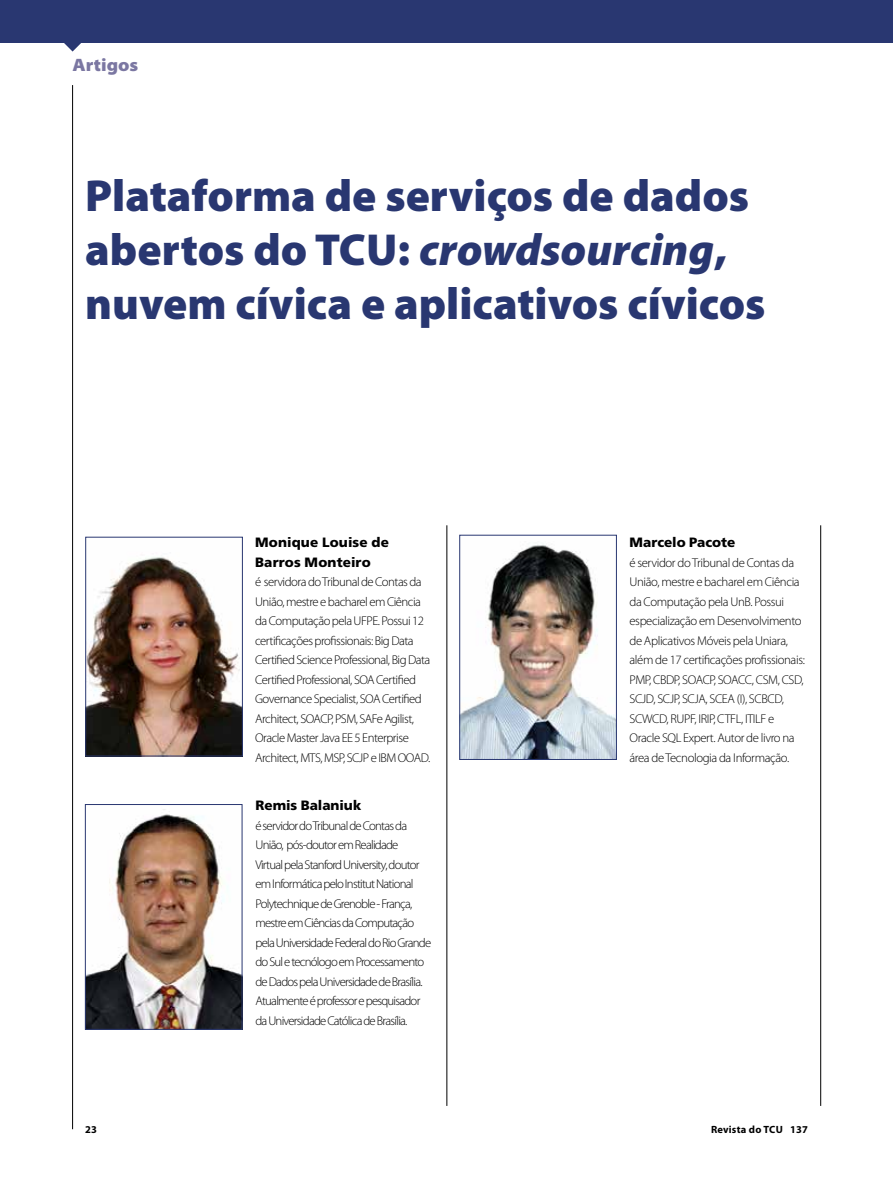
<style>
.page{position:relative;width:893px;height:1191px;background:#fff}
.page>*{position:absolute;margin:0;border:0;box-sizing:border-box;transform-origin:0 0}
.t1{font:900 45px/54px "Myriad Pro";color:#293771}
.t2{font:900 semi-expanded 18px "Myriad Pro";color:#7b77a2}
.t3{font:900 13.5px/19.5px "Frutiger LT Std";letter-spacing:.005em;color:#000}
.t4{font:300 12.75px/19.5px "Myriad Pro";letter-spacing:-.04em;color:#000}
.t5{font:300 12.75px/19.5px "Myriad Pro";letter-spacing:-.06em;color:#000}
.t6{font:700 10.5px "Myriad Pro";letter-spacing:.02em;color:#000}
.s1{font-style:italic}
</style>
<div class="page">
<svg style="left:64px;top:43px;width:17px;height:9px"></svg>
<div style="left:0;top:0;width:893px;height:43px;background:#293771"></div>
<hr style="left:72px;top:85px;width:1px;height:1044px;background:#000">
<hr style="left:820px;top:525px;width:1px;height:581px;background:#000">
<img style="left:87px;top:809px;width:153px;height:218px">
<div style="left:85px;top:804px;width:157px;height:225px;border:1px solid #293771"></div>
<img style="left:461px;top:544px;width:154px;height:214px">
<div style="left:459px;top:535px;width:158px;height:225px;border:1px solid #293771"></div>
<hr style="left:892px;top:85px;width:1px;height:413px;background:#d3d0e0">
<hr style="left:446px;top:525px;width:1px;height:581px;background:#000">
<img style="left:87px;top:557px;width:154px;height:197px">
<div style="left:85px;top:537px;width:158px;height:219px;border:1px solid #293771"></div>
<h2 class="t2" style="left:73px;top:54px;width:67px">Artigos</h2>
<h1 class="t1" style="left:85px;top:169px;width:682px">Plataforma de serviços de dados abertos do TCU: <span class="s1">crowdsourcing</span>, nuvem cívica e aplicativos cívicos</h1>
<p class="t3" style="left:255px;top:533px;width:135px">Monique Louise de<br>Barros Monteiro</p>
<p class="t4" style="left:255px;top:572px;width:177px">é servidora do Tribunal de Contas da União, mestre e bacharel em Ciência da Computação pela UFPE. Possui 12 certificações profissionais: Big Data Certified Science Professional, Big Data Certified Professional, SOA Certified Governance Specialist, SOA Certified Architect, SOACP, PSM, SAFe Agilist, Oracle Master Java EE 5 Enterprise Architect, MTS, MSP, SCJP e IBM OOAD.</p>
<p class="t3" style="left:255px;top:796px;width:107px">Remis Balaniuk</p>
<p class="t5" style="left:255px;top:816px;width:177px">é servidor do Tribunal de Contas da União, pós-doutor em Realidade<br>Virtual pela Stanford University, doutor em Informática pelo Institut National Polytechnique de Grenoble - França, mestre em Ciências da Computação pela Universidade Federal do Rio Grande do Sul e tecnólogo em Processamento de Dados pela Universidade de Brasília.<br>Atualmente é professor e pesquisador da Universidade Católica de Brasília.</p>
<p class="t3" style="left:629px;top:533px;width:107px">Marcelo Pacote</p>
<p class="t4" style="left:629px;top:553px;width:177px">é servidor do Tribunal de Contas da União, mestre e bacharel em Ciência da Computação pela UnB. Possui especialização em Desenvolvimento de Aplicativos Móveis pela Uniara, além de 17 certificações profissionais:<br>PMP, CBDP, SOACP, SOACC, CSM, CSD, SCJD, SCJP, SCJA, SCEA (I), SCBCD, SCWCD, RUPF, IRIP, CTFL, ITILF e Oracle SQL Expert. Autor de livro na área de Tecnologia da Informação.</p>
<p class="t6" style="left:85px;top:1123px;width:13px">23</p>
<p class="t6" style="left:711px;top:1123px;width:98px">Revista do TCU 137</p>
</div>
